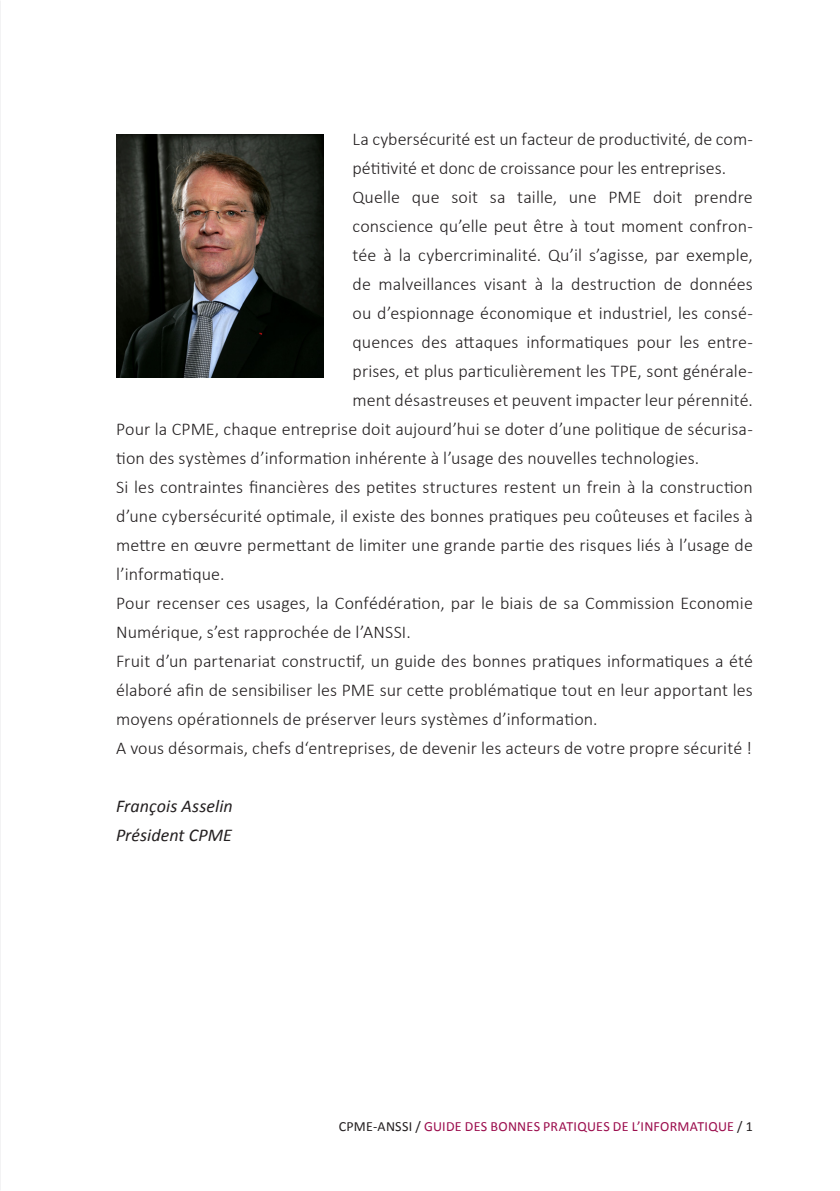
<style>
.page{position:relative;width:840px;height:1191px;background:#fff}
.page>*{position:absolute;margin:0;border:0;box-sizing:border-box;transform-origin:0 0}
.t1{font:300 18px "Calibri";letter-spacing:.005em;color:#231f20}
.t2{font:italic 18px/29px "Calibri";letter-spacing:.005em;color:#231f20}
.t3{font:14px "Calibri";letter-spacing:.015em;color:#9b0c4c}
.s1{color:#231f20}
</style>
<div class="page">
<img style="left:117px;top:134px;width:206px;height:243px">
<p class="t1" style="left:352px;top:128px;width:401px">La cybersécurité est un facteur de productivité, de com-</p>
<p class="t1" style="left:352px;top:157px;width:375px">pétitivité et donc de croissance pour les entreprises.</p>
<p class="t1" style="left:352px;top:186px;width:401px">Quelle que soit sa taille, une PME doit prendre</p>
<p class="t1" style="left:352px;top:215px;width:401px">conscience qu’elle peut être à tout moment confron-</p>
<p class="t1" style="left:352px;top:244px;width:401px">tée à la cybercriminalité. Qu’il s’agisse, par exemple,</p>
<p class="t1" style="left:352px;top:273px;width:401px">de malveillances visant à la destruction de données</p>
<p class="t1" style="left:352px;top:302px;width:401px">ou d’espionnage économique et industriel, les consé-</p>
<p class="t1" style="left:352px;top:331px;width:401px">quences des attaques informatiques pour les entre-</p>
<p class="t1" style="left:352px;top:360px;width:401px">prises, et plus particulièrement les TPE, sont générale-</p>
<p class="t1" style="left:352px;top:389px;width:401px">ment désastreuses et peuvent impacter leur pérennité.</p>
<p class="t1" style="left:116px;top:418px;width:638px">Pour la CPME, chaque entreprise doit aujourd’hui se doter d’une politique de sécurisa-</p>
<p class="t1" style="left:116px;top:447px;width:584px">tion des systèmes d’information inhérente à l’usage des nouvelles technologies.</p>
<p class="t1" style="left:116px;top:476px;width:638px">Si les contraintes financières des petites structures restent un frein à la construction</p>
<p class="t1" style="left:116px;top:505px;width:638px">d’une cybersécurité optimale, il existe des bonnes pratiques peu coûteuses et faciles à</p>
<p class="t1" style="left:116px;top:534px;width:638px">mettre en œuvre permettant de limiter une grande partie des risques liés à l’usage de</p>
<p class="t1" style="left:116px;top:563px;width:110px">l’informatique.</p>
<p class="t1" style="left:116px;top:592px;width:638px">Pour recenser ces usages, la Confédération, par le biais de sa Commission Economie</p>
<p class="t1" style="left:116px;top:621px;width:296px">Numérique, s’est rapprochée de l’ANSSI.</p>
<p class="t1" style="left:116px;top:650px;width:638px">Fruit d’un partenariat constructif, un guide des bonnes pratiques informatiques a été</p>
<p class="t1" style="left:116px;top:679px;width:638px">élaboré afin de sensibiliser les PME sur cette problématique tout en leur apportant les</p>
<p class="t1" style="left:116px;top:708px;width:483px">moyens opérationnels de préserver leurs systèmes d’information.</p>
<p class="t1" style="left:116px;top:737px;width:637px">A vous désormais, chefs d‘entreprises, de devenir les acteurs de votre propre sécurité !</p>
<p class="t2" style="left:116px;top:791px;width:118px">François Asselin<br>Président CPME</p>
<p class="t3" style="left:338px;top:1118px;width:415px"><span class="s1">CPME-ANSSI /</span> GUIDE DES BONNES PRATIQUES DE L’INFORMATIQUE <span class="s1">/ 1</span></p>
</div>
